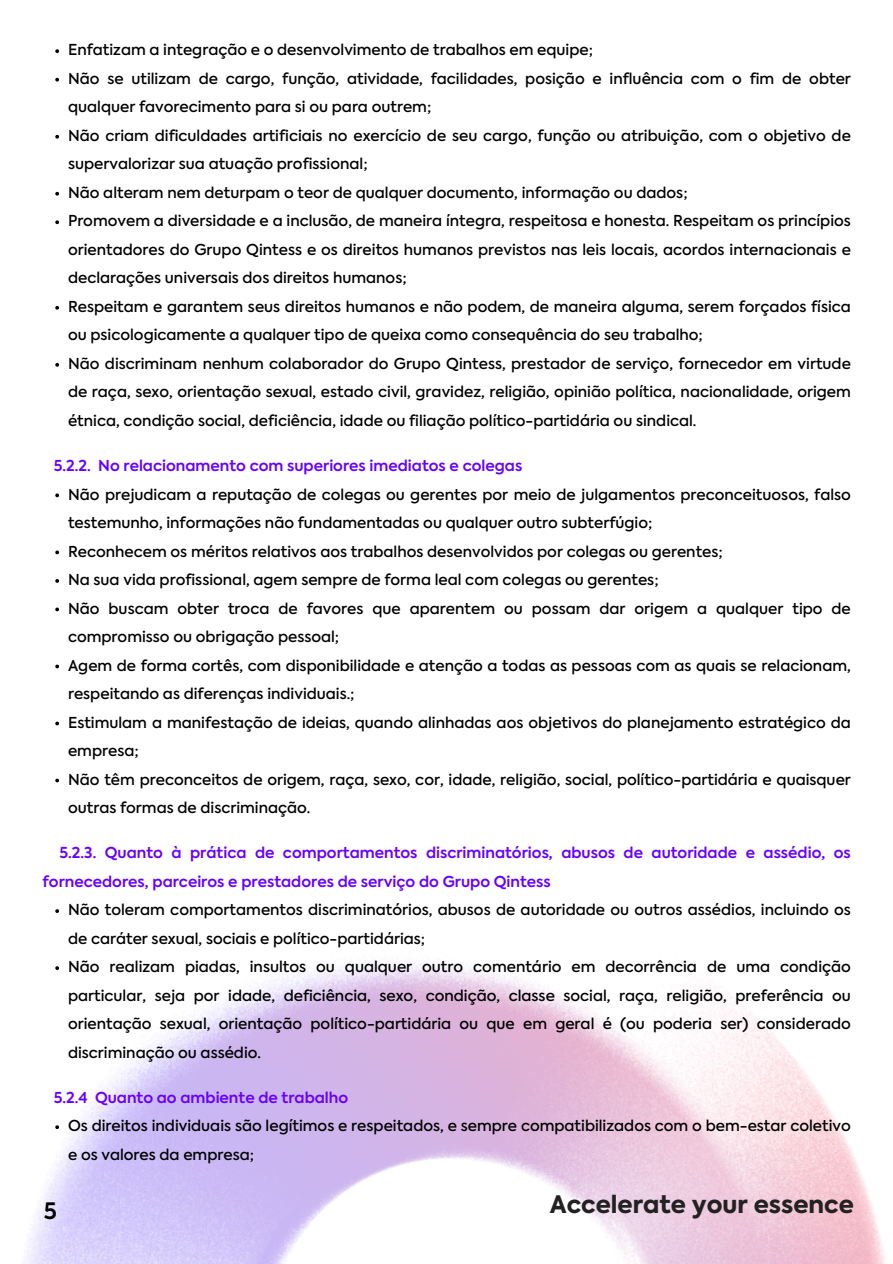
<style>
.page{position:relative;width:893px;height:1264px;background:#fff}
.page>*{position:absolute;margin:0;border:0;box-sizing:border-box;transform-origin:0 0}
.t1{font:800 24px "Axiforma";color:#222}
.t2{font:600 22.5px "Axiforma";color:#000}
.t3{font:500 15px/28.5px "Axiforma";color:#000}
.t4{font:600 15px/28.5px "Axiforma";color:#6800ff}
</style>
<div class="page">
<img style="left:22px;top:959px;width:863px;height:304px">
<svg style="left:55px;top:49px;width:4px;height:4px"></svg>
<svg style="left:55px;top:78px;width:4px;height:4px"></svg>
<svg style="left:55px;top:135px;width:4px;height:4px"></svg>
<svg style="left:55px;top:192px;width:4px;height:4px"></svg>
<svg style="left:55px;top:220px;width:4px;height:4px"></svg>
<svg style="left:55px;top:306px;width:4px;height:4px"></svg>
<svg style="left:55px;top:363px;width:4px;height:4px"></svg>
<svg style="left:55px;top:493px;width:4px;height:4px"></svg>
<svg style="left:55px;top:550px;width:4px;height:4px"></svg>
<svg style="left:55px;top:579px;width:4px;height:4px"></svg>
<svg style="left:55px;top:607px;width:4px;height:4px"></svg>
<svg style="left:55px;top:664px;width:4px;height:4px"></svg>
<svg style="left:55px;top:721px;width:4px;height:4px"></svg>
<svg style="left:55px;top:778px;width:4px;height:4px"></svg>
<svg style="left:55px;top:909px;width:4px;height:4px"></svg>
<svg style="left:55px;top:966px;width:4px;height:4px"></svg>
<svg style="left:55px;top:1125px;width:4px;height:4px"></svg>
<p class="t3" style="left:68px;top:37px;width:526px">Enfatizam a integração e o desenvolvimento de trabalhos em equipe;</p>
<p class="t3" style="left:68px;top:65px;width:784px">Não se utilizam de cargo, função, atividade, facilidades, posição e influência com o fim de obter qualquer favorecimento para si ou para outrem;</p>
<p class="t3" style="left:68px;top:122px;width:784px">Não criam dificuldades artificiais no exercício de seu cargo, função ou atribuição, com o objetivo de supervalorizar sua atuação profissional;</p>
<p class="t3" style="left:68px;top:179px;width:621px">Não alteram nem deturpam o teor de qualquer documento, informação ou dados;</p>
<p class="t3" style="left:68px;top:208px;width:784px;text-align:justify">Promovem a diversidade e a inclusão, de maneira íntegra, respeitosa e honesta. Respeitam os princípios orientadores do Grupo Qintess e os direitos humanos previstos nas leis locais, acordos internacionais e declarações universais dos direitos humanos;</p>
<p class="t3" style="left:68px;top:293px;width:784px">Respeitam e garantem seus direitos humanos e não podem, de maneira alguma, serem forçados física ou psicologicamente a qualquer tipo de queixa como consequência do seu trabalho;</p>
<p class="t3" style="left:68px;top:350px;width:784px;text-align:justify">Não discriminam nenhum colaborador do Grupo Qintess, prestador de serviço, fornecedor em virtude de raça, sexo, orientação sexual, estado civil, gravidez, religião, opinião política, nacionalidade, origem étnica, condição social, deficiência, idade ou filiação político-partidária ou sindical.</p>
<p class="t4" style="left:54px;top:452px;width:470px">5.2.2. No relacionamento com superiores imediatos e colegas</p>
<p class="t3" style="left:68px;top:481px;width:784px">Não prejudicam a reputação de colegas ou gerentes por meio de julgamentos preconceituosos, falso testemunho, informações não fundamentadas ou qualquer outro subterfúgio;</p>
<p class="t3" style="left:68px;top:538px;width:656px">Reconhecem os méritos relativos aos trabalhos desenvolvidos por colegas ou gerentes;</p>
<p class="t3" style="left:68px;top:566px;width:592px">Na sua vida profissional, agem sempre de forma leal com colegas ou gerentes;</p>
<p class="t3" style="left:68px;top:595px;width:784px">Não buscam obter troca de favores que aparentem ou possam dar origem a qualquer tipo de compromisso ou obrigação pessoal;</p>
<p class="t3" style="left:68px;top:652px;width:784px">Agem de forma cortês, com disponibilidade e atenção a todas as pessoas com as quais se relacionam, respeitando as diferenças individuais.;</p>
<p class="t3" style="left:68px;top:709px;width:784px">Estimulam a manifestação de ideias, quando alinhadas aos objetivos do planejamento estratégico da empresa;</p>
<p class="t3" style="left:68px;top:766px;width:784px">Não têm preconceitos de origem, raça, sexo, cor, idade, religião, social, político-partidária e quaisquer outras formas de discriminação.</p>
<p class="t4" style="left:43px;top:839px;width:809px;text-indent:17px">5.2.3. Quanto à prática de comportamentos discriminatórios, abusos de autoridade e assédio, os fornecedores, parceiros e prestadores de serviço do Grupo Qintess</p>
<p class="t3" style="left:68px;top:896px;width:784px">Não toleram comportamentos discriminatórios, abusos de autoridade ou outros assédios, incluindo os de caráter sexual, sociais e político-partidárias;</p>
<p class="t3" style="left:68px;top:953px;width:784px;text-align:justify">Não realizam piadas, insultos ou qualquer outro comentário em decorrência de uma condição particular, seja por idade, deficiência, sexo, condição, classe social, raça, religião, preferência ou orientação sexual, orientação político-partidária ou que em geral é (ou poderia ser) considerado discriminação ou assédio.</p>
<p class="t4" style="left:54px;top:1084px;width:296px">5.2.4 Quanto ao ambiente de trabalho</p>
<p class="t3" style="left:68px;top:1112px;width:784px">Os direitos individuais são legítimos e respeitados, e sempre compatibilizados com o bem-estar coletivo e os valores da empresa;</p>
<p class="t2" style="left:44px;top:1201px;width:15px">5</p>
<p class="t1" style="left:550px;top:1194px;width:305px">Accelerate your essence</p>
</div>
